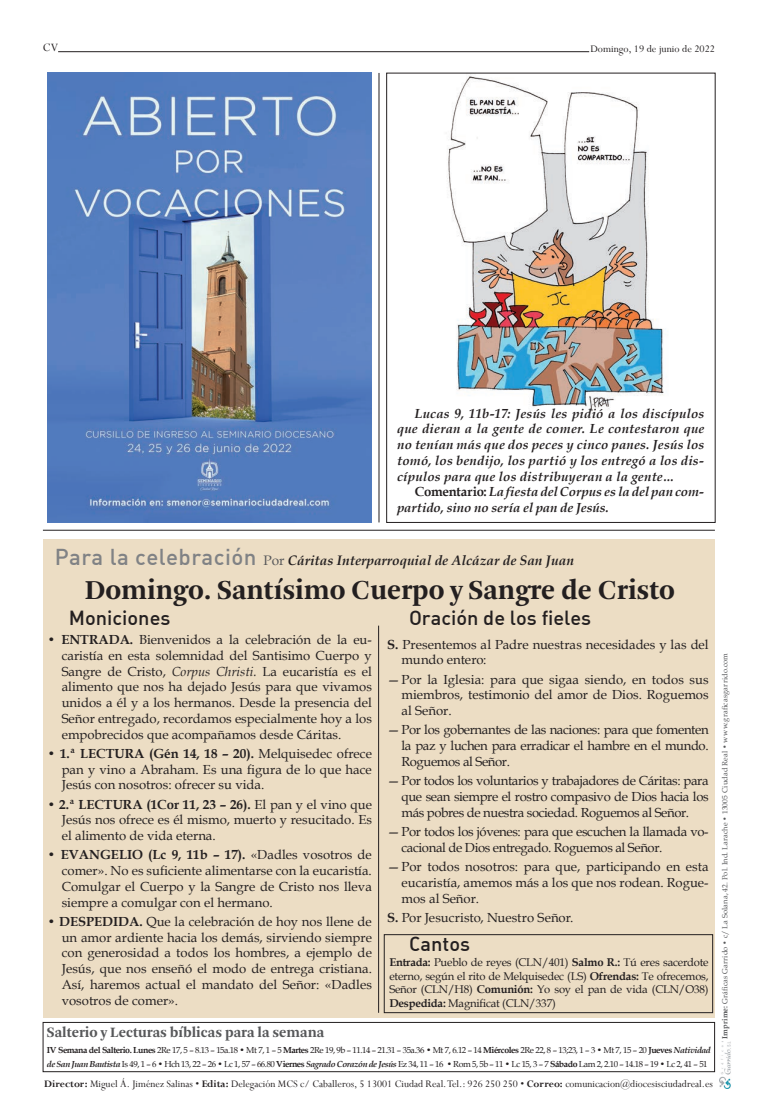
<style>
.page{position:relative;width:758px;height:1112px;background:#fff}
.page>*{position:absolute;margin:0;border:0;box-sizing:border-box;transform-origin:0 0}
.t1{font:700 28.75px "Arnhem";color:#231f20}
.t2{font:500 20px "DIN Alternate";color:#231f20}
.t3{font:700 15px "Arnhem";color:#57585a}
.t4{font:italic 700 13.75px "Book Antiqua";color:#231f20}
.t5{font:13.12px/15.8px "Book Antiqua";color:#231f20;text-align:justify}
.t6{font:italic 700 13.12px/15.8px "Book Antiqua";letter-spacing:.005em;color:#231f20;text-align:justify}
.t7{font:13.12px/15.8px "Book Antiqua";letter-spacing:-.03em;color:#231f20}
.t8{font:12.5px "Perpetua";color:#231f20}
.t9{font:11.25px/13.5px "Book Antiqua";letter-spacing:-.02em;color:#231f20;text-align:justify}
.t10{font:11.25px "Perpetua";color:#231f20}
.t11{font:11.12px "Perpetua";color:#231f20}
.t12{font:8.75px/13.8px "Book Antiqua";letter-spacing:-.05em;color:#231f20}
.t13{font:7.5px "Book Antiqua";letter-spacing:.02em;color:#57585a}
.s1{font-style:normal}
.s2{font-family:"DIN";font-weight:500;font-style:normal;font-size:22.5px;color:#808285}
.s3{font-weight:400;font-style:normal;color:#57585a}
.s4{font-weight:700}
.s5{font-style:italic}
.s6{font-weight:700;font-style:italic}
</style>
<div class="page">
<div style="left:43px;top:1022px;width:672px;height:50px;border:1px solid #231f20"></div>
<div style="left:44px;top:539px;width:671px;height:479px;background:#ecddc4"></div>
<hr style="left:58px;top:51px;width:531px;height:1px;background:#231f20">
<img style="left:719px;top:1042px;width:12px;height:47px">
<img style="left:437px;top:72px;width:234px;height:339px">
<hr style="left:43px;top:530px;width:672px;height:1px;background:#231f20">
<hr style="left:379px;top:73px;width:1px;height:449px;background:#231f20">
<div style="left:384px;top:934px;width:328px;height:79px;border:1px solid #231f20"></div>
<hr style="left:378px;top:626px;width:1px;height:387px;background:#231f20">
<div style="left:386px;top:73px;width:329px;height:450px;border:1px solid #231f20"></div>
<img style="left:48px;top:72px;width:323px;height:450px">
<p class="t8" style="left:43px;top:39px;width:17px">CV</p>
<p class="t10" style="left:590px;top:42px;width:126px">Domingo, 19 de junio de 2022</p>
<p class="t6" style="left:397px;top:405px;width:309px;text-indent:18px">Lucas 9, 11b-17: Jesús les pidió a los discípulos que dieran a la gente de comer. Le contestaron que no tenían más que dos peces y cinco panes. Jesús los tomó, los bendijo, los partió y los entregó a los dis&shy;cípulos para que los distribuyeran a la gente…</p>
<p class="t6" style="left:397px;top:484px;width:309px;text-indent:18px"><span class="s1">Comentario:</span> La fiesta del Corpus es la del pan com&shy;partido, sino no sería el pan de Jesús.</p>
<p class="t4" style="left:55px;top:551px;width:521px"><span class="s2">Para la celebración</span> <span class="s3">Por</span> Cáritas Interparroquial de Alcázar de San Juan</p>
<h1 class="t1" style="left:85px;top:573px;width:591px">Domingo. Santísimo Cuerpo y Sangre de Cristo</h1>
<h2 class="t2" style="left:69px;top:605px;width:103px">Moniciones</h2>
<h2 class="t2" style="left:409px;top:605px;width:184px">Oración de los fieles</h2>
<p class="t5" style="left:62px;top:631px;width:312px;text-indent:-14px"><span class="s4">• ENTRADA.</span> Bienvenidos a la celebración de la eu&shy;caristía en esta solemnidad del Santisimo Cuerpo y Sangre de Cristo, <span class="s5">Corpus Christi.</span> La eucaristía es el alimento que nos ha dejado Jesús para que vivamos unidos a él y a los hermanos. Desde la presencia del Señor entregado, recordamos especialmente hoy a los empobrecidos que acompañamos desde Cáritas.</p>
<p class="t5" style="left:62px;top:745px;width:312px;text-indent:-14px"><span class="s4">• 1.ª LECTURA (Gén 14, 18 – 20).</span> Melquisedec ofrece pan y vino a Abraham. Es una figura de lo que hace Jesús con nosotros: ofrecer su vida.</p>
<p class="t5" style="left:62px;top:796px;width:312px;text-indent:-14px"><span class="s4">• 2.ª LECTURA (1Cor 11, 23 – 26).</span> El pan y el vino que Jesús nos ofrece es él mismo, muerto y resucitado. Es el alimento de vida eterna.</p>
<p class="t5" style="left:62px;top:847px;width:312px;text-indent:-14px"><span class="s4">• EVANGELIO (Lc 9, 11b – 17).</span> «Dadles vosotros de comer». No es suficiente alimentarse con la eucaristía.<br>Comulgar el Cuerpo y la Sangre de Cristo nos lleva siempre a comulgar con el hermano.</p>
<p class="t5" style="left:62px;top:913px;width:312px;text-indent:-14px"><span class="s4">• DESPEDIDA.</span> Que la celebración de hoy nos llene de un amor ardiente hacia los demás, sirviendo siempre con generosidad a todos los hombres, a ejemplo de Jesús, que nos enseñó el modo de entrega cristiana.<br>Así, haremos actual el mandato del Señor: «Dadles vosotros de comer».</p>
<p class="t5" style="left:401px;top:636px;width:308px;text-indent:-14px"><span class="s4">S.</span> Presentemos al Padre nuestras necesidades y las del mundo entero:</p>
<p class="t5" style="left:401px;top:671px;width:309px;text-indent:-14px">—Por la Iglesia: para que sigaa siendo, en todos sus miembros, testimonio del amor de Dios. Roguemos al Señor.</p>
<p class="t5" style="left:401px;top:722px;width:309px;text-indent:-14px">—Por los gobernantes de las naciones: para que fomenten la paz y luchen para erradicar el hambre en el mundo.<br>Roguemos al Señor.</p>
<p class="t5" style="left:401px;top:773px;width:309px;text-indent:-14px">—Por todos los voluntarios y trabajadores de Cáritas: para que sean siempre el rostro compasivo de Dios hacia los más pobres de nuestra sociedad. Roguemos al Señor.</p>
<p class="t7" style="left:401px;top:823px;width:309px;text-indent:-14px">—Por todos los jóvenes: para que escuchen la llamada vo&shy;cacional de Dios entregado. Roguemos al Señor.</p>
<p class="t5" style="left:401px;top:858px;width:308px;text-indent:-14px">—Por todos nosotros: para que, participando en esta eucaristía, amemos más a los que nos rodean. Rogue&shy;mos al Señor.</p>
<p class="t5" style="left:387px;top:909px;width:188px"><span class="s4">S.</span> Por Jesucristo, Nuestro Señor.</p>
<h2 class="t2" style="left:409px;top:931px;width:63px">Cantos</h2>
<p class="t9" style="left:389px;top:955px;width:321px"><span class="s4">Entrada:</span> Pueblo de reyes (CLN/401) <span class="s4">Salmo R.:</span> Tú eres sacerdote eterno, según el rito de Melquisedec (LS) <span class="s4">Ofrendas:</span> Te ofrecemos, Señor (CLN/H8) <span class="s4">Comunión:</span> Yo soy el pan de vida (CLN/O38)<br><span class="s4">Despedida:</span> Magnificat (CLN/337)</p>
<p class="t3" style="left:47px;top:1024px;width:279px">Salterio y Lecturas bíblicas para la semana</p>
<p class="t12" style="left:47px;top:1043px;width:665px"><span class="s4">IV Semana del Salterio. Lunes</span> 2Re 17, 5 – 8.13 – 15a.18 • Mt 7, 1 – 5 <span class="s4">Martes</span> 2Re 19, 9b – 11.14 – 21.31 – 35a.36 • Mt 7, 6.12 – 14 <span class="s4">Miércoles</span> 2Re 22, 8 – 13;23, 1 – 3 • Mt 7, 15 – 20 <span class="s4">Jueves</span> <span class="s6">Natividad de San Juan Bautista</span> Is 49, 1 – 6 • Hch 13, 22 – 26 • Lc 1, 57 – 66.80 <span class="s4">Viernes</span> <span class="s6">Sagrado Corazón de Jesús</span> Ez 34, 11 – 16 • Rom 5, 5b – 11 • Lc 15, 3 – 7 <span class="s4">Sábado</span> Lam 2, 2.10 – 14.18 – 19 • Lc 2, 41 – 51</p>
<p class="t11" style="left:44px;top:1076px;width:670px"><span class="s4">Director:</span> Miguel Á. Jiménez Salinas • <span class="s4">Edita:</span> Delegación MCS c/ Caballeros, 5 13001 Ciudad Real. Tel.: 926 250 250 • <span class="s4">Correo:</span> comunicacion@diocesisciudadreal.es</p>
<p class="t13" style="left:719px;top:1039px;width:387px;rotate:-90deg"><span class="s4">Imprime:</span> Gráficas Garrido • c/ La Solana, 42. Pol. Ind. Larache • 13005 Ciudad Real • www.graficasgarrido.com</p>
</div>
